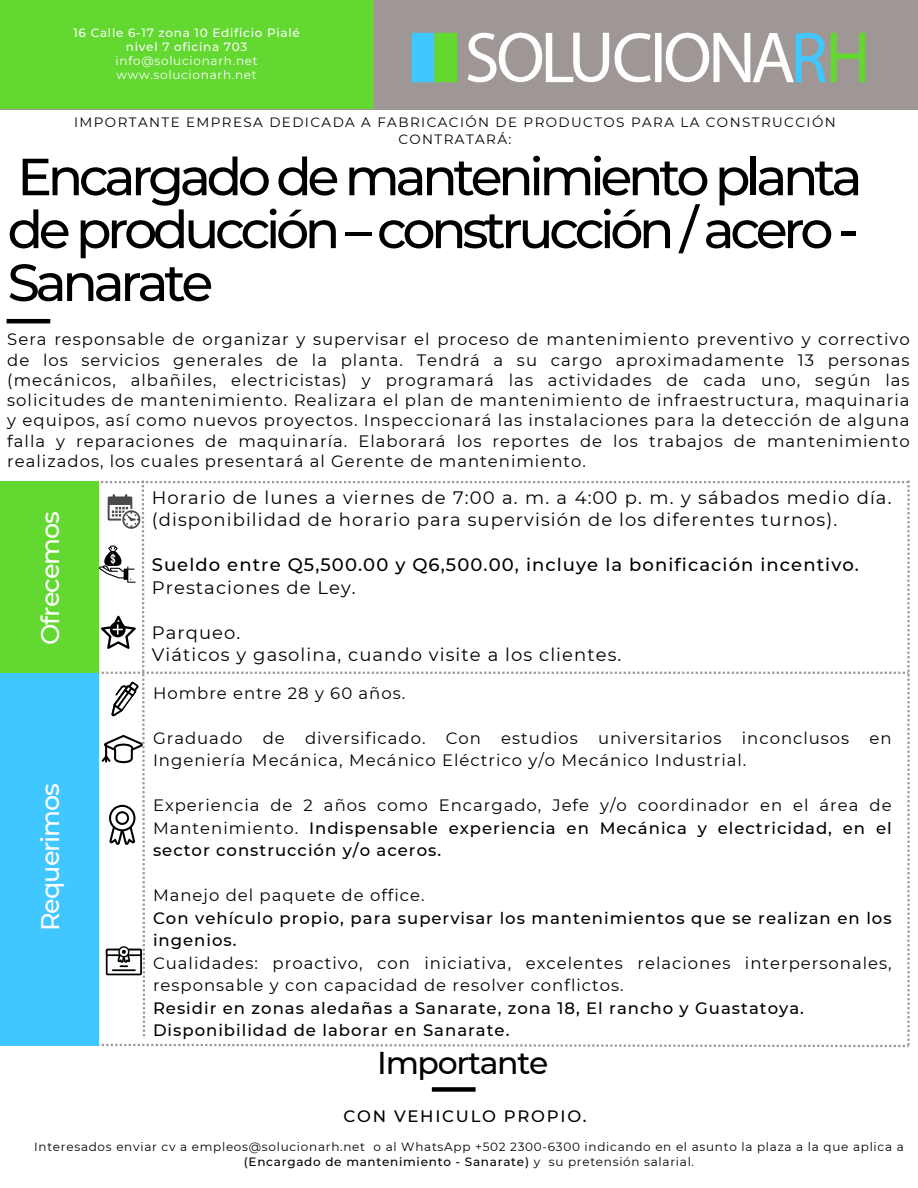
<style>
.page{position:relative;width:918px;height:1188px;background:#fff}
.page>*{position:absolute;margin:0;border:0;box-sizing:border-box;transform-origin:0 0}
.t1{font:500 52.2px/52.8px "Montserrat";letter-spacing:-.085em;color:#000;text-align:justify}
.t2{font:500 31.5px "Montserrat";letter-spacing:-.04em;color:#000}
.t3{font:500 25.5px "Montserrat";letter-spacing:-.04em;color:#fefefe}
.t4{font:18px/22.5px "Montserrat";letter-spacing:.06em;color:#000}
.t5{font:500 18px/22.5px "Montserrat";letter-spacing:.06em;color:#000}
.t6{font:16.5px/20.2px "Montserrat";letter-spacing:.06em;color:#000}
.t7{font:500 16.5px/22.5px "Montserrat";letter-spacing:.06em;color:#000;text-align:justify}
.t8{font:500 16.5px "Montserrat";letter-spacing:.105em;color:#000}
.t9{font:13.5px/16.8px "Montserrat";letter-spacing:.105em;color:#000;text-align:center}
.t10{font:12px/15px "Montserrat";letter-spacing:.06em;color:#000}
.t11{font:500 12px/14px "Montserrat";letter-spacing:.06em;color:#fff;text-align:center}
.t12{font:12px "Montserrat";letter-spacing:.06em;color:#fff}
.s1{font-weight:400}
.s2{font-weight:500}
</style>
<div class="page">
<div style="left:0;top:0;width:918px;height:109px;background:#9f9796"></div>
<div style="left:0;top:0;width:373px;height:109px;background:#62d830"></div>
<svg style="left:412px;top:33px;width:45px;height:49px;background:#52cf96"></svg>
<svg style="left:467px;top:33px;width:398px;height:49px"></svg>
<div style="left:0;top:481px;width:99px;height:262px;background:#62d830"></div>
<div style="left:432px;top:1087px;width:44px;height:5px;background:#000"></div>
<div style="left:0;top:673px;width:99px;height:372px;background:#41c7ff"></div>
<hr style="left:7px;top:319px;width:43px;height:4px;background:#000">
<svg style="left:96px;top:481px;width:814px;height:566px"></svg>
<h1 class="t11" style="left:73px;top:25px;width:228px">16 Calle 6-17 zona 10 Edificio Pialé nivel 7 oficina 703</h1>
<h5 class="t12" style="left:116px;top:53px;width:144px">info@solucionarh.net</h5>
<h3 class="t12" style="left:117px;top:67px;width:142px">www.solucionarh.net</h3>
<h5 class="t9" style="left:74px;top:114px;width:763px">IMPORTANTE EMPRESA DEDICADA A FABRICACIÓN DE PRODUCTOS PARA LA CONSTRUCCIÓN<br>CONTRATARÁ:</h5>
<h5 class="t1" style="left:8px;top:150px;width:857px">Encargado de mantenimiento planta de producción – construcción / acero - Sanarate</h5>
<p class="t6" style="left:7px;top:329px;width:904px;text-align:justify">Sera responsable de organizar y supervisar el proceso de mantenimiento preventivo y correctivo de los servicios generales de la planta. Tendrá a su cargo aproximadamente 13 personas (mecánicos, albañiles, electricistas) y programará las actividades de cada uno, según las solicitudes de mantenimiento. Realizara el plan de mantenimiento de infraestructura, maquinaria y equipos, así como nuevos proyectos. Inspeccionará las instalaciones para la detección de alguna falla y reparaciones de maquinaría. Elaborará los reportes de los trabajos de mantenimiento realizados, los cuales presentará al Gerente de mantenimiento.</p>
<h6 class="t3" style="left:35px;top:645px;width:135px;rotate:-90deg">Ofrecemos</h6>
<h3 class="t3" style="left:35px;top:931px;width:150px;rotate:-90deg">Requerimos</h3>
<p class="t4" style="left:152px;top:486px;width:741px">Horario de lunes a viernes de 7:00 a. m. a 4:00 p. m. y sábados medio día. (disponibilidad de horario para supervisión de los diferentes turnos).</p>
<p class="t5" style="left:152px;top:554px;width:709px">Sueldo entre Q5,500.00 y Q6,500.00, incluye la bonificación incentivo.<br><span class="s1">Prestaciones de Ley.</span></p>
<p class="t4" style="left:152px;top:621px;width:471px">Parqueo.<br>Viáticos y gasolina, cuando visite a los clientes.</p>
<p class="t6" style="left:153px;top:682px;width:254px">Hombre entre 28 y 60 años.</p>
<p class="t6" style="left:153px;top:726px;width:740px;line-height:22.5px">Graduado de diversificado. Con estudios universitarios inconclusos en<br>Ingeniería Mecánica, Mecánico Eléctrico y/o Mecánico Industrial.</p>
<p class="t7" style="left:153px;top:794px;width:740px"><span class="s1">Experiencia de 2 años como Encargado, Jefe y/o coordinador en el área de Mantenimiento.</span> Indispensable experiencia en Mecánica y electricidad, en el sector construcción y/o aceros.</p>
<p class="t7" style="left:153px;top:884px;width:740px;text-align:left"><span class="s1">Manejo del paquete de office.<br></span>Con vehículo propio, para supervisar los mantenimientos que se realizan en los ingenios.<br><span class="s1">Cualidades: proactivo, con iniciativa, excelentes relaciones interpersonales, responsable y con capacidad de resolver conflictos.<br></span>Residir en zonas aledañas a Sanarate, zona 18, El rancho y Guastatoya.<br>Disponibilidad de laborar en Sanarate.</p>
<h5 class="t2" style="left:377px;top:1044px;width:173px">Importante</h5>
<h5 class="t8" style="left:344px;top:1106px;width:245px">CON VEHICULO PROPIO.</h5>
<h5 class="t10" style="left:244px;top:1140px;width:661px;text-indent:-210px">Interesados enviar cv a empleos@solucionarh.net o al WhatsApp +502 2300-6300 indicando en el asunto la plaza a la que aplica a <span class="s2">(Encargado de mantenimiento - Sanarate)</span> y</h5>
<h5 class="t10" style="left:549px;top:1155px;width:147px">su pretensión salarial.</h5>
</div>
